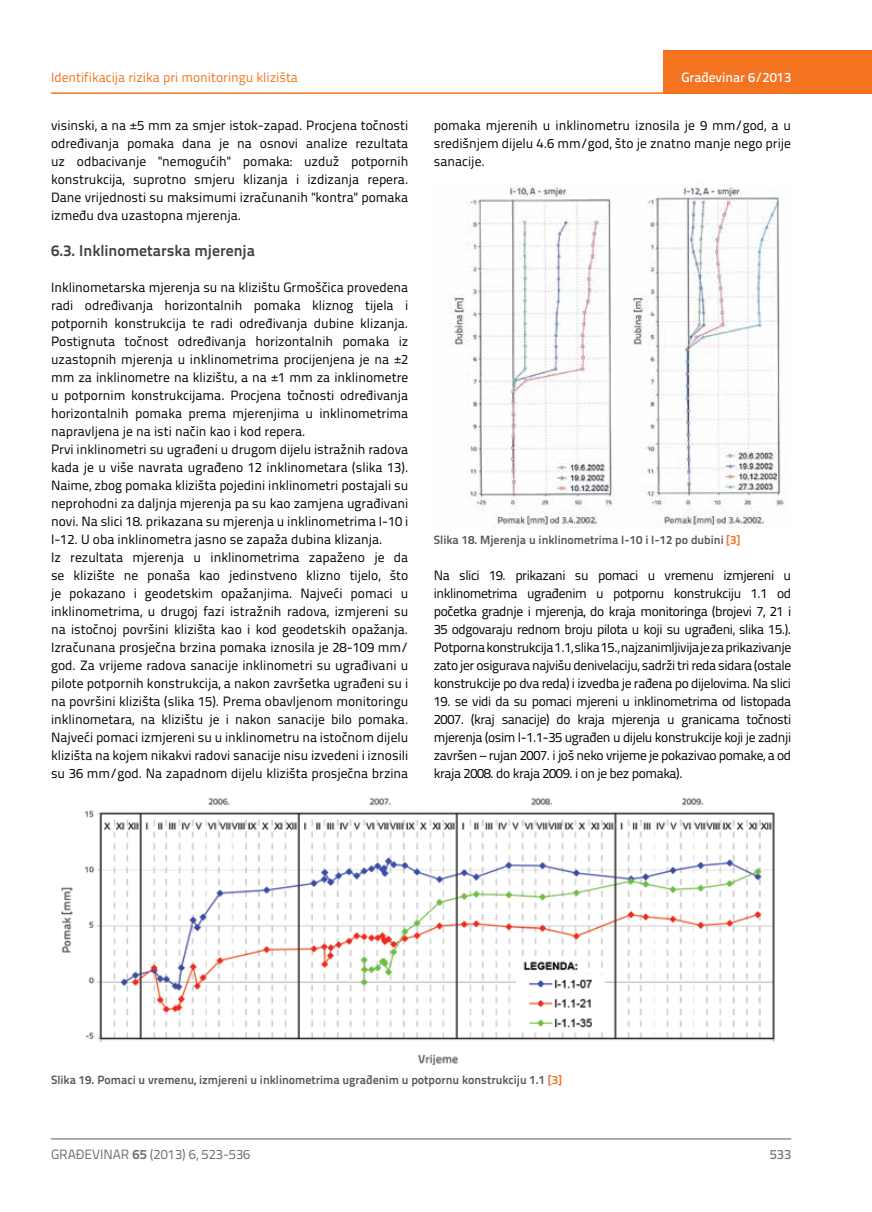
<style>
.page{position:relative;width:872px;height:1212px;background:#fff}
.page>*{position:absolute;margin:0;border:0;box-sizing:border-box;transform-origin:0 0}
.t1{font:700 15.75px "Titillium Text 22 L";color:#414042}
.t2{font:13.5px/18px "Titillium Text 22 L";color:#000;text-align:justify}
.t3{font:13.5px "Titillium Text 22 L";color:#f47421}
.t4{font:13.5px "Titillium Text 22 L";color:#6d6e71}
.t5{font:500 13.5px "Titillium Text 22 L";color:#fff}
.t6{font:500 13.5px "Titillium Text 22 L";color:#797a7d}
.t7{font:700 12px "Titillium Text 22 L";color:#58595b}
.s1{color:#f47421}
.s2{font-weight:700}
</style>
<div class="page">
<hr style="left:51px;top:92px;width:821px;height:2px;background:#f47421">
<div style="left:663px;top:50px;width:209px;height:44px;background:#f47421"></div>
<hr style="left:51px;top:1139px;width:740px;height:1px;background:#58595b">
<img style="left:450px;top:183px;width:334px;height:344px">
<img style="left:60px;top:797px;width:715px;height:267px">
<p class="t3" style="left:51px;top:68px;width:248px">Identifikacija rizika pri monitoringu klizišta</p>
<p class="t2" style="left:51px;top:115px;width:359px">visinski, a na ±5 mm za smjer istok-zapad. Procjena točnosti određivanja pomaka dana je na osnovi analize rezultata uz odbacivanje "nemogućih" pomaka: uzduž potpornih konstrukcija, suprotno smjeru klizanja i izdizanja repera.<br>Dane vrijednosti su maksimumi izračunanih "kontra" pomaka između dva uzastopna mjerenja.</p>
<p class="t1" style="left:51px;top:238px;width:205px">6.3. Inklinometarska mjerenja</p>
<p class="t2" style="left:51px;top:277px;width:359px;text-align:left">Inklinometarska mjerenja su na klizištu Grmoščica provedena radi određivanja horizontalnih pomaka kliznog tijela i potpornih konstrukcija te radi određivanja dubine klizanja.<br>Postignuta točnost određivanja horizontalnih pomaka iz uzastopnih mjerenja u inklinometrima procijenjena je na ±2 mm za inklinometre na klizištu, a na ±1 mm za inklinometre u potpornim konstrukcijama. Procjena točnosti određivanja horizontalnih pomaka prema mjerenjima u inklinometrima napravljena je na isti način kao i kod repera.<br>Prvi inklinometri su ugrađeni u drugom dijelu istražnih radova kada je u više navrata ugrađeno 12 inklinometara (slika 13).<br>Naime, zbog pomaka klizišta pojedini inklinometri postajali su neprohodni za daljnja mjerenja pa su kao zamjena ugrađivani novi. Na slici 18. prikazana su mjerenja u inklinometrima I-10 i I-12. U oba inklinometra jasno se zapaža dubina klizanja.<br>Iz rezultata mjerenja u inklinometrima zapaženo je da se klizište ne ponaša kao jedinstveno klizno tijelo, što je pokazano i geodetskim opažanjima. Najveći pomaci u inklinometrima, u drugoj fazi istražnih radova, izmjereni su na istočnoj površini klizišta kao i kod geodetskih opažanja.<br>Izračunana prosječna brzina pomaka iznosila je 28-109 mm/ god. Za vrijeme radova sanacije inklinometri su ugrađivani u pilote potpornih konstrukcija, a nakon završetka ugrađeni su i na površini klizišta (slika 15). Prema obavljenom monitoringu inklinometara, na klizištu je i nakon sanacije bilo pomaka.<br>Najveći pomaci izmjereni su u inklinometru na istočnom dijelu klizišta na kojem nikakvi radovi sanacije nisu izvedeni i iznosili su 36 mm/god. Na zapadnom dijelu klizišta prosječna brzina</p>
<p class="t5" style="left:681px;top:67px;width:111px">Građevinar 6/2013</p>
<p class="t2" style="left:434px;top:115px;width:359px">pomaka mjerenih u inklinometru iznosila je 9 mm/god, a u središnjem dijelu 4.6 mm/god, što je znatno manje nego prije sanacije.</p>
<p class="t7" style="left:434px;top:530px;width:308px">Slika 18. Mjerenja u inklinometrima I-10 i I-12 po dubini <span class="s1">[3]</span></p>
<p class="t2" style="left:434px;top:565px;width:359px">Na slici 19. prikazani su pomaci u vremenu izmjereni u inklinometrima ugrađenim u potpornu konstrukciju 1.1 od početka gradnje i mjerenja, do kraja monitoringa (brojevi 7, 21 i 35 odgovaraju rednom broju pilota u koji su ugrađeni, slika 15.).<br>Potporna konstrukcija 1.1, slika 15., najzanimljivija je za prikazivanje zato jer osigurava najvišu denivelaciju, sadrži tri reda sidara (ostale konstrukcije po dva reda) i izvedba je rađena po dijelovima. Na slici</p>
<p class="t2" style="left:434px;top:691px;width:359px">19. se vidi da su pomaci mjereni u inklinometrima od listopada 2007. (kraj sanacije) do kraja mjerenja u granicama točnosti mjerenja (osim I-1.1-35 ugrađen u dijelu konstrukcije koji je zadnji završen – rujan 2007. i još neko vrijeme je pokazivao pomake, a od kraja 2008. do kraja 2009. i on je bez pomaka).</p>
<p class="t7" style="left:51px;top:1071px;width:512px">Slika 19. Pomaci u vremenu, izmjereni u inklinometrima ugrađenim u potpornu konstrukciju 1.1 <span class="s1">[3]</span></p>
<p class="t4" style="left:51px;top:1144px;width:201px">GRAĐEVINAR <span class="s2">65</span> (2013) 6, 523-536</p>
<p class="t6" style="left:769px;top:1144px;width:23px">533</p>
</div>
